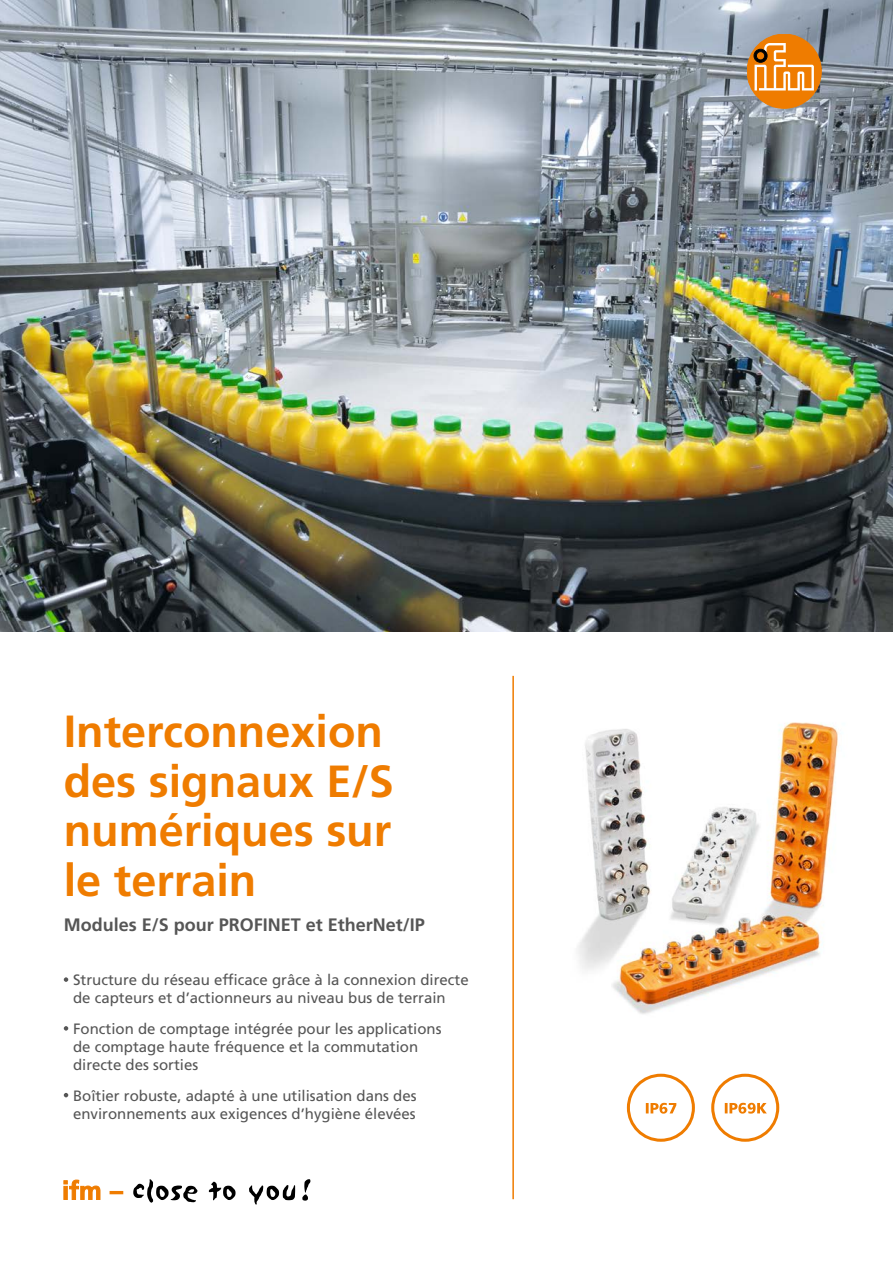
<style>
.page{position:relative;width:893px;height:1263px;background:#fff}
.page>*{position:absolute;margin:0;border:0;box-sizing:border-box;transform-origin:0 0}
.Titel_Headline_30pt{font:700 45px/49.5px "Frutiger LT Com";color:#ef7c00}
.Titel_Subheadline_12pt{font:700 18px "Frutiger LT Com";color:#565656}
.Features{font:15px/18px "Frutiger LT Com";color:#565656}
</style>
<div class="page">
<img style="left:0;top:0;width:893px;height:631px">
<img style="left:578px;top:722px;width:261px;height:292px">
<svg style="left:64px;top:1180px;width:36px;height:20px"></svg>
<svg style="left:110px;top:1191px;width:13px;height:3px"></svg>
<svg style="left:133px;top:1179px;width:64px;height:24px"></svg>
<svg style="left:209px;top:1182px;width:27px;height:18px"></svg>
<svg style="left:249px;top:1185px;width:46px;height:19px"></svg>
<svg style="left:302px;top:1179px;width:8px;height:22px"></svg>
<hr style="left:512px;top:676px;width:2px;height:523px;background:#ef7c00">
<div style="left:747px;top:34px;width:74px;height:74px;background:#ef7c00;border-radius:50%"></div>
<div style="left:747px;top:34px;width:74px;height:74px;border:1px solid #ef7c00;border-radius:50%"></div>
<svg style="left:754px;top:43px;width:60px;height:47px"></svg>
<svg style="left:64px;top:977px;width:4px;height:5px"></svg>
<svg style="left:64px;top:1026px;width:4px;height:4px"></svg>
<svg style="left:64px;top:1093px;width:4px;height:4px"></svg>
<svg style="left:627px;top:1074px;width:68px;height:68px"></svg>
<svg style="left:711px;top:1074px;width:68px;height:68px"></svg>
<p class="Titel_Headline_30pt" style="left:64px;top:707px;width:332px">Interconnexion des signaux E/S numériques sur le terrain</p>
<p class="Titel_Subheadline_12pt" style="left:64px;top:914px;width:363px">Modules E/S pour PROFINET et EtherNet/IP</p>
<p class="Features" style="left:73px;top:971px;width:397px">Structure du réseau efficace grâce à la connexion directe de capteurs et d’actionneurs au niveau bus de terrain</p>
<p class="Features" style="left:73px;top:1020px;width:370px">Fonction de comptage intégrée pour les applications de comptage haute fréquence et la commutation directe des sorties</p>
<p class="Features" style="left:73px;top:1086px;width:345px">Boîtier robuste, adapté à une utilisation dans des environnements aux exigences d’hygiène élevées</p>
</div>
